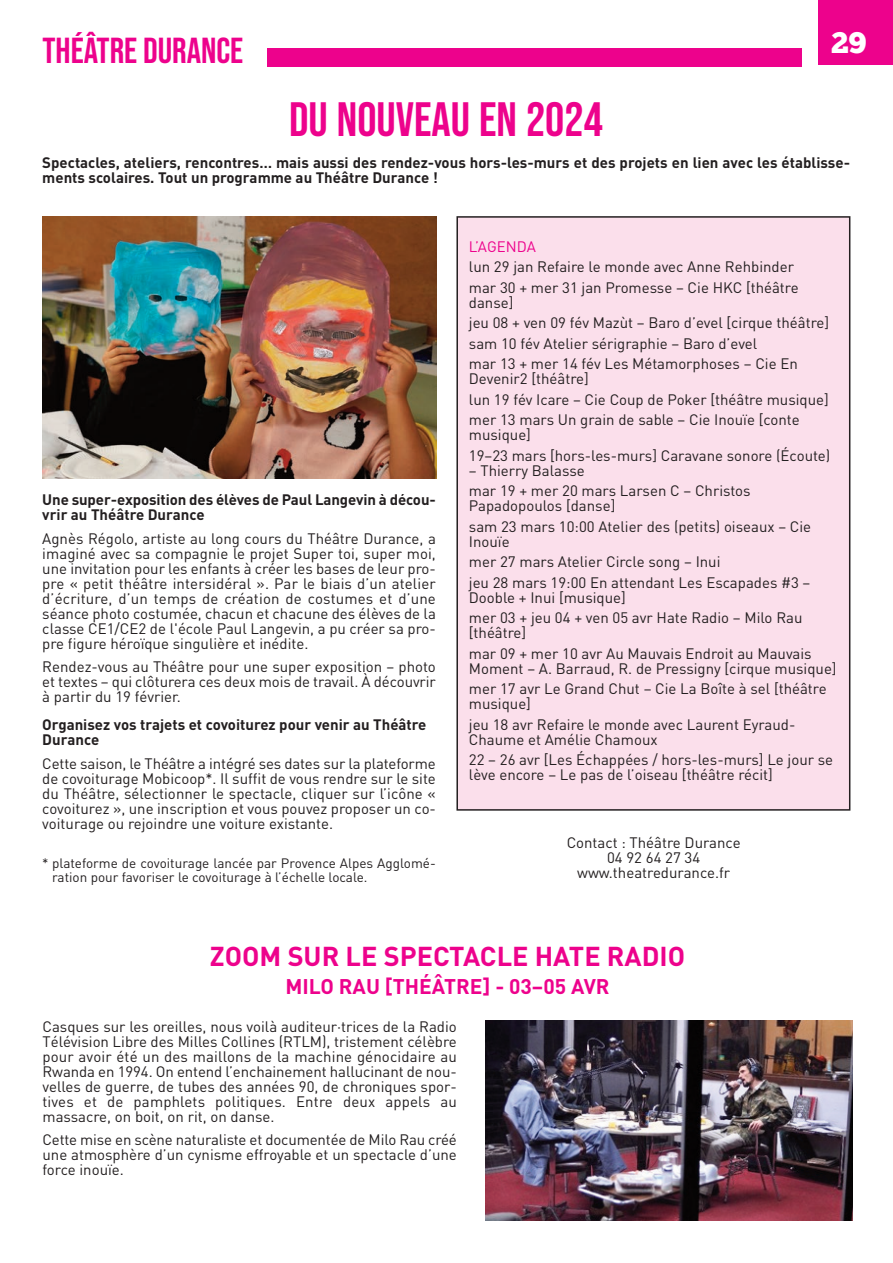
<style>
.page{position:relative;width:893px;height:1263px;background:#fff}
.page>*{position:absolute;margin:0;border:0;box-sizing:border-box;transform-origin:0 0}
.t1{font:48px "Bebas Neue";color:#ed028c}
.t2{font:36px "Bebas Neue";color:#ed028c}
.t3{font:30px "Chunk Five Ex";color:#fff}
.t4{font:700 27px "DIN";color:#ed028c}
.t5{font:700 21px "DIN";color:#ed028c}
.t6{font:15px/15px "DIN";color:#231f20}
.t7{font:700 15px/15px "DIN";color:#231f20}
.t8{font:15px "DIN";color:#ed028c}
.t9{font:13.5px/13.5px "DIN";color:#231f20}
</style>
<div class="page">
<div style="left:818px;top:0;width:75px;height:65px;background:#ed028c"></div>
<div style="left:457px;top:217px;width:393px;height:593px;background:#fbdfeb"></div>
<div style="left:456px;top:216px;width:394px;height:595px;border:2px solid #231f20"></div>
<div style="left:267px;top:48px;width:535px;height:18px;background:#ed028c"></div>
<img style="left:43px;top:216px;width:393px;height:262px">
<img style="left:485px;top:1020px;width:368px;height:200px">
<h2 class="t2" style="left:43px;top:30px;width:202px">THÉÂTRE DURANCE</h2>
<h3 class="t3" style="left:831px;top:30px;width:37px">29</h3>
<h1 class="t1" style="left:289px;top:93px;width:315px">DU NOUVEAU EN 2024</h1>
<p class="t7" style="left:42px;top:157px;width:809px">Spectacles, ateliers, rencontres… mais aussi des rendez-vous hors-les-murs et des projets en lien avec les établisse&shy;ments scolaires. Tout un programme au Théâtre Durance !</p>
<p class="t7" style="left:42px;top:494px;width:395px">Une super-exposition des élèves de Paul Langevin à décou&shy;vrir au Théâtre Durance</p>
<p class="t6" style="left:42px;top:533px;width:395px;text-align:justify">Agnès Régolo, artiste au long cours du Théâtre Durance, a imaginé avec sa compagnie le projet Super toi, super moi, une invitation pour les enfants à créer les bases de leur pro&shy;pre « petit théâtre intersidéral ». Par le biais d’un atelier d’écriture, d’un temps de création de costumes et d’une séance photo costumée, chacun et chacune des élèves de la classe CE1/CE2 de l'école Paul Langevin, a pu créer sa pro&shy;pre figure héroïque singulière et inédite.</p>
<p class="t6" style="left:42px;top:661px;width:395px;text-align:justify">Rendez-vous au Théâtre pour une super exposition – photo et textes – qui clôturera ces deux mois de travail. À découvrir à partir du 19 février.</p>
<p class="t7" style="left:42px;top:719px;width:386px">Organisez vos trajets et covoiturez pour venir au Théâtre<br>Durance</p>
<p class="t6" style="left:42px;top:757px;width:395px;text-align:justify">Cette saison, le Théâtre a intégré ses dates sur la plateforme de covoiturage Mobicoop*. Il suffit de vous rendre sur le site du Théâtre, sélectionner le spectacle, cliquer sur l’icône « covoiturez », une inscription et vous pouvez proposer un co&shy;voiturage ou rejoindre une voiture existante.</p>
<p class="t9" style="left:52px;top:858px;width:385px;text-indent:-10px">* plateforme de covoiturage lancée par Provence Alpes Agglomé&shy;ration pour favoriser le covoiturage à l’échelle locale.</p>
<p class="t8" style="left:469px;top:241px;width:68px">L’AGENDA</p>
<p class="t6" style="left:469px;top:258px;width:331px;line-height:20.5px">lun 29 jan Refaire le monde avec Anne Rehbinder mar 30 + mer 31 jan Promesse – Cie HKC [théâtre</p>
<p class="t6" style="left:469px;top:294px;width:362px;line-height:20.5px">danse]<br>jeu 08 + ven 09 fév Mazùt – Baro d’evel [cirque théâtre] sam 10 fév Atelier sérigraphie – Baro d’evel<br>mar 13 + mer 14 fév Les Métamorphoses – Cie En</p>
<p class="t6" style="left:469px;top:370px;width:361px;line-height:20.5px">Devenir2 [théâtre]<br>lun 19 fév Icare – Cie Coup de Poker [théâtre musique] mer 13 mars Un grain de sable – Cie Inouïe [conte</p>
<p class="t6" style="left:469px;top:426px;width:363px;line-height:20.5px">musique]<br>19–23 mars [hors-les-murs] Caravane sonore (Écoute)</p>
<p class="t6" style="left:469px;top:462px;width:283px;line-height:20.5px">– Thierry Balasse<br>mar 19 + mer 20 mars Larsen C – Christos</p>
<p class="t6" style="left:469px;top:497px;width:344px;line-height:20.5px">Papadopoulos [danse]<br>sam 23 mars 10:00 Atelier des (petits) oiseaux – Cie</p>
<p class="t6" style="left:469px;top:533px;width:343px;line-height:20.5px">Inouïe<br>mer 27 mars Atelier Circle song – Inui<br>jeu 28 mars 19:00 En attendant Les Escapades #3 –</p>
<p class="t6" style="left:469px;top:589px;width:335px;line-height:20.5px">Dooble + Inui [musique]<br>mer 03 + jeu 04 + ven 05 avr Hate Radio – Milo Rau</p>
<p class="t6" style="left:469px;top:624px;width:344px;line-height:20.5px">[théâtre]<br>mar 09 + mer 10 avr Au Mauvais Endroit au Mauvais</p>
<p class="t6" style="left:469px;top:660px;width:369px;line-height:20.5px">Moment – A. Barraud, R. de Pressigny [cirque musique] mer 17 avr Le Grand Chut – Cie La Boîte à sel [théâtre</p>
<p class="t6" style="left:469px;top:695px;width:328px;line-height:20.5px">musique]<br>jeu 18 avr Refaire le monde avec Laurent Eyraud-</p>
<p class="t6" style="left:469px;top:731px;width:366px;line-height:20.5px">Chaume et Amélie Chamoux<br>22 – 26 avr [Les Échappées / hors-les-murs] Le jour se</p>
<p class="t6" style="left:469px;top:769px;width:306px">lève encore – Le pas de l’oiseau [théâtre récit]</p>
<p class="t6" style="left:567px;top:837px;width:175px;text-align:center">Contact : Théâtre Durance<br>04 92 64 27 34 www.theatredurance.fr</p>
<h3 class="t4" style="left:210px;top:947px;width:477px">ZOOM SUR LE SPECTACLE HATE RADIO</h3>
<h3 class="t5" style="left:286px;top:979px;width:326px">MILO RAU [THÉÂTRE] - 03–05 AVR</h3>
<p class="t6" style="left:43px;top:1021px;width:416px;text-align:justify">Casques sur les oreilles, nous voilà auditeur·trices de la Radio Télévision Libre des Milles Collines (RTLM), tristement célèbre pour avoir été un des maillons de la machine génocidaire au Rwanda en 1994. On entend l’enchainement hallucinant de nou&shy;velles de guerre, de tubes des années 90, de chroniques spor&shy;tives et de pamphlets politiques. Entre deux appels au massacre, on boit, on rit, on danse.</p>
<p class="t6" style="left:43px;top:1134px;width:416px;text-align:justify">Cette mise en scène naturaliste et documentée de Milo Rau créé une atmosphère d’un cynisme effroyable et un spectacle d’une force inouïe.</p>
</div>
